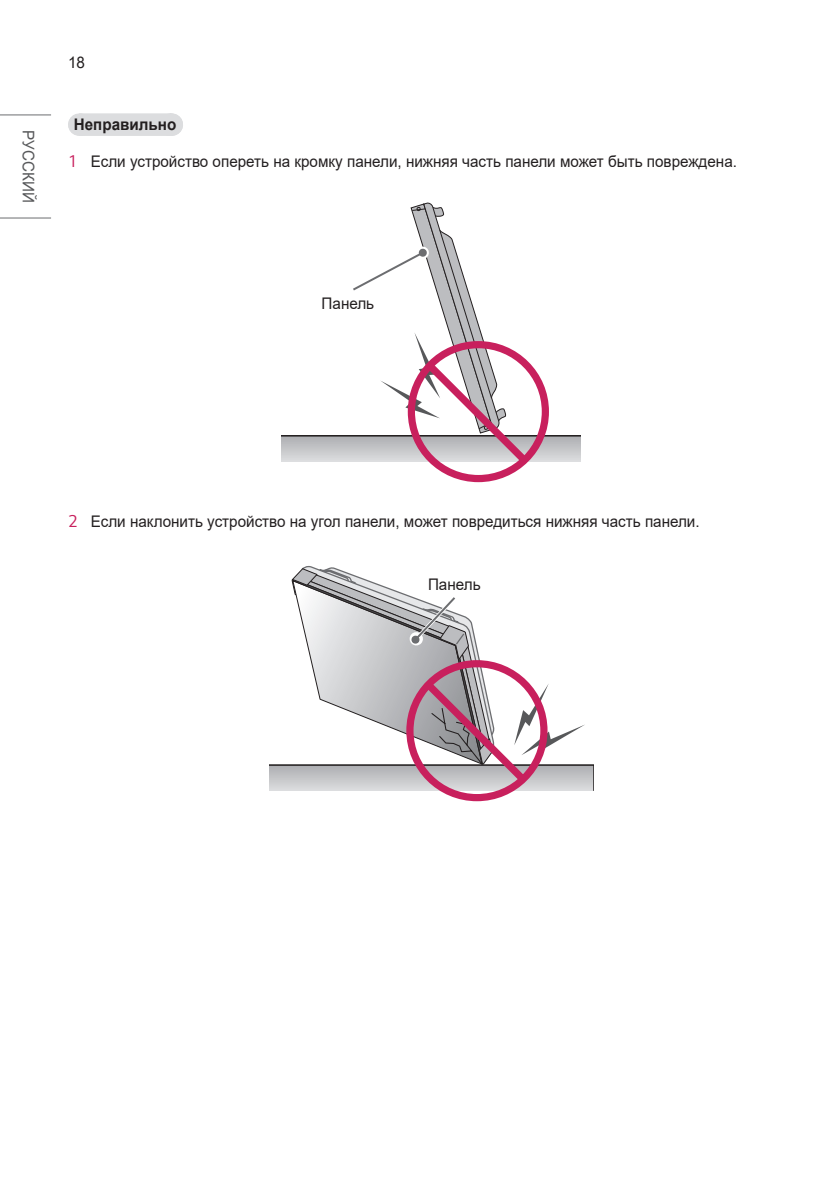
<style>
.page{position:relative;width:840px;height:1191px;background:#fff}
.page>*{position:absolute;margin:0;border:0;box-sizing:border-box;transform-origin:0 0}
.t1{font:16px "Arial";color:#231f20;scale:.95 1}
.Gray_Title{font:700 16px "Arial";color:#231f20;scale:.95 1}
.t2{font:16px "Arial";color:#57585a;scale:.95 1}
.s1{font-family:"LG Smart";font-size:18px;color:#c8205d}
</style>
<div class="page">
<hr style="left:0;top:217px;width:51px;height:1px;background:#6c6d70">
<hr style="left:0;top:114px;width:51px;height:1px;background:#6c6d70">
<div style="left:79px;top:113px;width:92px;height:22px;background:#e8e9ea"></div>
<div style="left:79px;top:114px;width:92px;height:22px;background:#dcdddf"></div>
<svg style="left:170px;top:113px;width:2px;height:23px"></svg>
<svg style="left:282px;top:202px;width:298px;height:268px"></svg>
<svg style="left:269px;top:565px;width:324px;height:226px"></svg>
<p class="t2" style="left:39px;top:130px;width:77px;rotate:90deg">РУССКИЙ</p>
<p class="t1" style="left:68px;top:52px;width:19px">18</p>
<p class="Gray_Title" style="left:74px;top:113px;width:109px">Неправильно</p>
<p class="t1" style="left:68px;top:150px;width:705px"><span class="s1">1</span> Если устройство опереть на кромку панели, нижняя часть панели может быть повреждена.</p>
<p class="t1" style="left:321px;top:293px;width:57px">Панель</p>
<p class="t1" style="left:68px;top:510px;width:666px"><span class="s1">2</span> Если наклонить устройство на угол панели, может повредиться нижняя часть панели.</p>
<p class="t1" style="left:428px;top:573px;width:57px">Панель</p>
</div>
